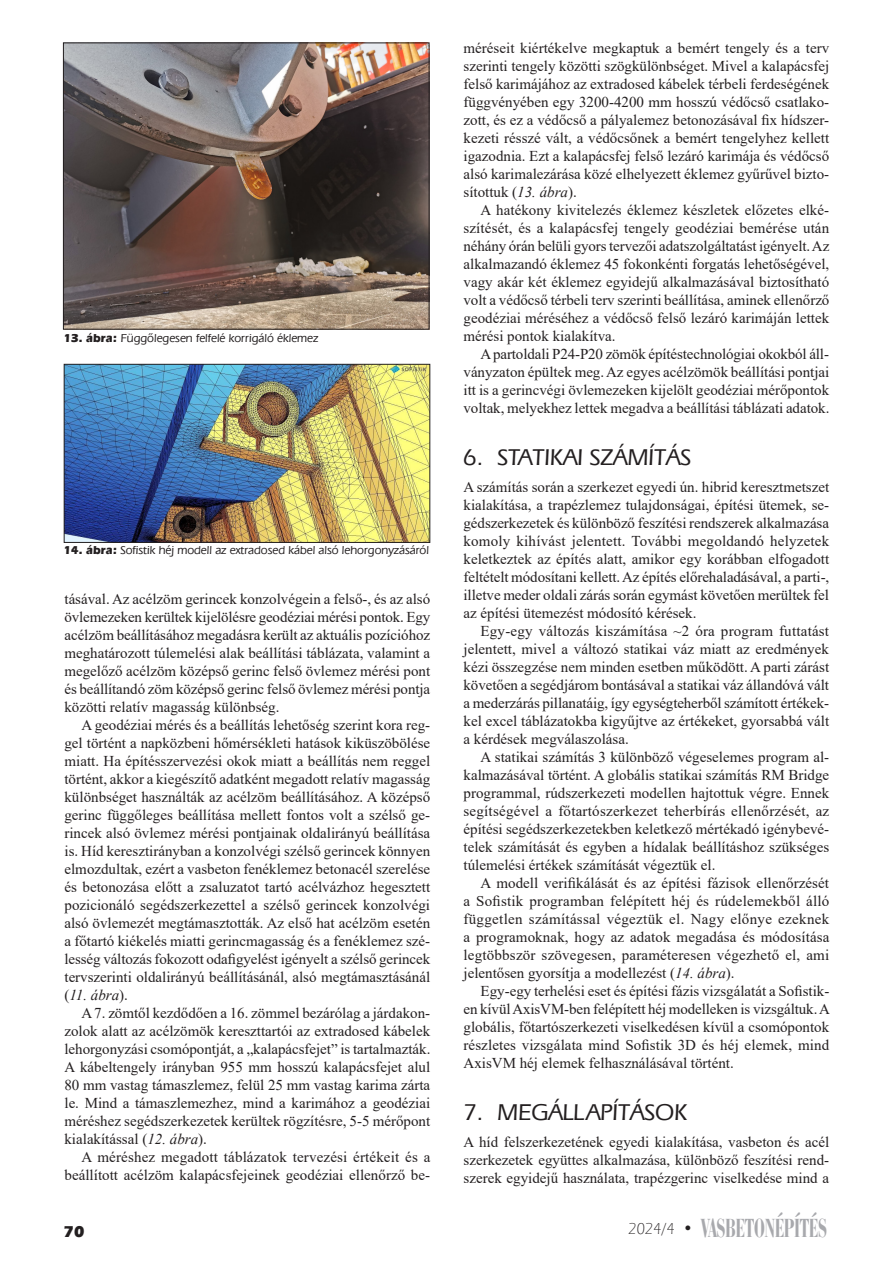
<style>
.page{position:relative;width:893px;height:1263px;background:#fff}
.page>*{position:absolute;margin:0;border:0;box-sizing:border-box;transform-origin:0 0}
.t1{font:27px "Bauer Bodoni BCHU Bold Condensed";color:#a8a9ad;scale:.75 1}
._1__cim_2_soros{font:24px "Eras Med HU Medium";color:#231f20}
.t2{font:16.5px "Eras HU Bold";color:#231f20}
.Body_Text_Indent{font:15px/18px "Times New Roman";color:#231f20;text-align:justify}
.Ábra_szoveg{font:12px "Eras Med HU Medium";color:#231f20}
.s1{font-family:"Eras HU Bold"}
.s2{font-style:italic}
.s3{font-family:"Eras Lt HU Light";font-size:16.5px;color:#231f20}
.s4{font-family:"Eras HU Bold";font-size:16.5px;color:#231f20}
</style>
<div class="page">
<img style="left:65px;top:45px;width:362px;height:283px">
<div style="left:63px;top:43px;width:366px;height:287px;border:1px solid #231f20"></div>
<img style="left:66px;top:366px;width:362px;height:175px">
<div style="left:64px;top:364px;width:366px;height:179px;border:1px solid #231f20"></div>
<p class="Ábra_szoveg" style="left:64px;top:331px;width:256px"><span class="s1">13. ábra:</span> Függôlegesen felfelé korrigáló éklemez</p>
<p class="Ábra_szoveg" style="left:64px;top:543px;width:367px"><span class="s1">14. ábra:</span> Sofistik héj modell az extradosed kábel alsó lehorgonyzásáról</p>
<p class="Body_Text_Indent" style="left:64px;top:590px;width:367px">tásával. Az acélzöm gerincek konzolvégein a felső-, és az alsó övlemezeken kerültek kijelölésre geodéziai mérési pontok. Egy acélzöm beállításához megadásra került az aktuális pozícióhoz meghatározott túlemelési alak beállítási táblázata, valamint a megelőző acélzöm középső gerinc felső övlemez mérési pont és beállítandó zöm középső gerinc felső övlemez mérési pontja közötti relatív magasság különbség.</p>
<p class="Body_Text_Indent" style="left:64px;top:716px;width:367px;text-indent:17px">A geodéziai mérés és a beállítás lehetőség szerint kora reg&shy;gel történt a napközbeni hőmérsékleti hatások kiküszöbölése miatt. Ha építésszervezési okok miatt a beállítás nem reggel történt, akkor a kiegészítő adatként megadott relatív magasság különbséget használták az acélzöm beállításához. A középső gerinc függőleges beállítása mellett fontos volt a szélső ge&shy;rincek alsó övlemez mérési pontjainak oldalirányú beállítása is. Híd keresztirányban a konzolvégi szélső gerincek könnyen elmozdultak, ezért a vasbeton fenéklemez betonacél szerelése és betonozása előtt a zsaluzatot tartó acélvázhoz hegesztett pozicionáló segédszerkezettel a szélső gerincek konzolvégi alsó övlemezét megtámasztották. Az első hat acélzöm esetén a főtartó kiékelés miatti gerincmagasság és a fenéklemez szé&shy;lesség változás fokozott odafigyelést igényelt a szélső gerincek tervszerinti oldalirányú beállításánál, alsó megtámasztásánál (<span class="s2">11. ábra</span>).</p>
<p class="Body_Text_Indent" style="left:64px;top:1004px;width:367px;text-indent:17px">A 7. zömtől kezdődően a 16. zömmel bezárólag a járdakon&shy;zolok alatt az acélzömök kereszttartói az extradosed kábelek lehorgonyzási csomópontját, a „kalapácsfejet” is tartalmazták.<br>A kábeltengely irányban 955 mm hosszú kalapácsfejet alul 80 mm vastag támaszlemez, felül 25 mm vastag karima zárta le. Mind a támaszlemezhez, mind a karimához a geodéziai méréshez segédszerkezetek kerültek rögzítésre, 5-5 mérőpont kialakítással (<span class="s2">12. ábra</span>).</p>
<p class="Body_Text_Indent" style="left:64px;top:1148px;width:367px;text-align:right">A méréshez megadott táblázatok tervezési értékeit és a beállított acélzöm kalapácsfejeinek geodéziai ellenőrző be-</p>
<p class="t2" style="left:64px;top:1221px;width:22px">70</p>
<p class="Body_Text_Indent" style="left:463px;top:38px;width:367px">méréseit kiértékelve megkaptuk a bemért tengely és a terv szerinti tengely közötti szögkülönbséget. Mivel a kalapácsfej felső karimájához az extradosed kábelek térbeli ferdeségének függvényében egy 3200-4200 mm hosszú védőcső csatlako&shy;zott, és ez a védőcső a pályalemez betonozásával fix hídszer&shy;kezeti résszé vált, a védőcsőnek a bemért tengelyhez kellett igazodnia. Ezt a kalapácsfej felső lezáró karimája és védőcső alsó karimalezárása közé elhelyezett éklemez gyűrűvel bizto&shy;sítottuk (<span class="s2">13. ábra</span>).</p>
<p class="Body_Text_Indent" style="left:463px;top:200px;width:367px;text-indent:17px">A hatékony kivitelezés éklemez készletek előzetes elké&shy;szítését, és a kalapácsfej tengely geodéziai bemérése után néhány órán belüli gyors tervezői adatszolgáltatást igényelt. Az alkalmazandó éklemez 45 fokonkénti forgatás lehetőségével, vagy akár két éklemez egyidejű alkalmazásával biztosítható volt a védőcső térbeli terv szerinti beállítása, aminek ellenőrző geodéziai méréséhez a védőcső felső lezáró karimáján lettek mérési pontok kialakítva.</p>
<p class="Body_Text_Indent" style="left:463px;top:344px;width:367px;text-indent:17px">A partoldali P24-P20 zömök építéstechnológiai okokból áll&shy;ványzaton épültek meg. Az egyes acélzömök beállítási pontjai itt is a gerincvégi övlemezeken kijelölt geodéziai mérőpontok voltak, melyekhez lettek megadva a beállítási táblázati adatok.</p>
<p class="_1__cim_2_soros" style="left:463px;top:443px;width:229px">6. STATIKAI SZÁMÍTÁS</p>
<p class="Body_Text_Indent" style="left:463px;top:477px;width:367px">A számítás során a szerkezet egyedi ún. hibrid keresztmetszet kialakítása, a trapézlemez tulajdonságai, építési ütemek, se&shy;gédszerkezetek és különböző feszítési rendszerek alkalmazása komoly kihívást jelentett. További megoldandó helyzetek keletkeztek az építés alatt, amikor egy korábban elfogadott feltételt módosítani kellett. Az építés előrehaladásával, a parti-, illetve meder oldali zárás során egymást követően merültek fel az építési ütemezést módosító kérések.</p>
<p class="Body_Text_Indent" style="left:463px;top:621px;width:367px;text-indent:17px">Egy-egy változás kiszámítása ~2 óra program futtatást jelentett, mivel a változó statikai váz miatt az eredmények kézi összegzése nem minden esetben működött. A parti zárást követően a segédjárom bontásával a statikai váz állandóvá vált a mederzárás pillanatáig, így egységteherből számított értékek&shy;kel excel táblázatokba kigyűjtve az értékeket, gyorsabbá vált a kérdések megválaszolása.</p>
<p class="Body_Text_Indent" style="left:463px;top:747px;width:367px;text-indent:17px">A statikai számítás 3 különböző végeselemes program al&shy;kalmazásával történt. A globális statikai számítás RM Bridge programmal, rúdszerkezeti modellen hajtottuk végre. Ennek segítségével a főtartószerkezet teherbírás ellenőrzését, az építési segédszerkezetekben keletkező mértékadó igénybevé&shy;telek számítását és egyben a hídalak beállításhoz szükséges túlemelési értékek számítását végeztük el.</p>
<p class="Body_Text_Indent" style="left:463px;top:873px;width:367px;text-indent:17px">A modell verifikálását és az építési fázisok ellenőrzését a Sofistik programban felépített héj és rúdelemekből álló független számítással végeztük el. Nagy előnye ezeknek a programoknak, hogy az adatok megadása és módosítása legtöbbször szövegesen, paraméteresen végezhető el, ami jelentősen gyorsítja a modellezést (<span class="s2">14. ábra</span>).</p>
<p class="Body_Text_Indent" style="left:463px;top:981px;width:368px;text-indent:17px">Egy-egy terhelési eset és építési fázis vizsgálatát a Sofistik&shy;en kívül AxisVM-ben felépített héj modelleken is vizsgáltuk. A globális, főtartószerkezeti viselkedésen kívül a csomópontok részletes vizsgálata mind Sofistik 3D és héj elemek, mind AxisVM héj elemek felhasználásával történt.</p>
<p class="_1__cim_2_soros" style="left:463px;top:1097px;width:225px">7. MEGÁLLAPÍTÁSOK</p>
<p class="Body_Text_Indent" style="left:463px;top:1132px;width:367px">A híd felszerkezetének egyedi kialakítása, vasbeton és acél szerkezetek együttes alkalmazása, különböző feszítési rend&shy;szerek egyidejű használata, trapézgerinc viselkedése mind a</p>
<h1 class="t1" style="left:629px;top:1211px;width:266px"><span class="s3">2024/4</span> <span class="s4">•</span> VASBETONÉPÍTÉS</h1>
</div>
